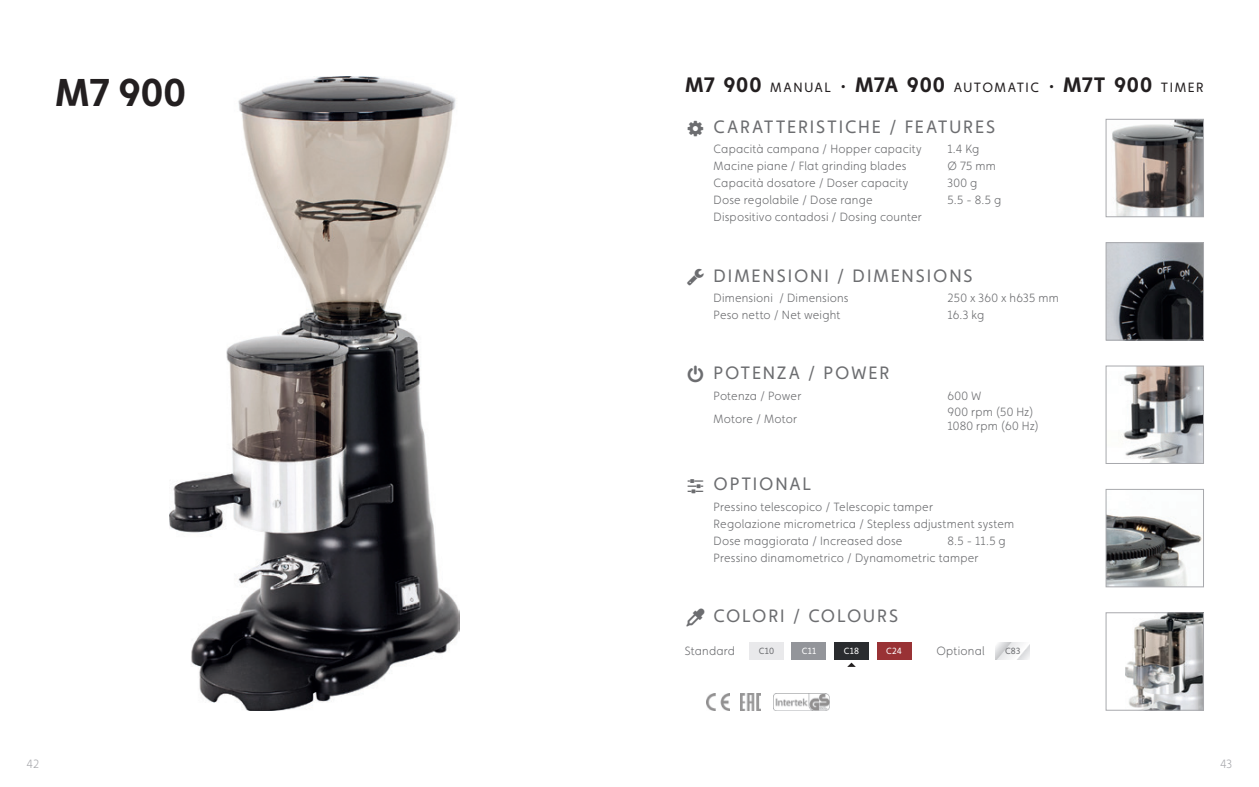
<style>
.page{position:relative;width:1259px;height:787px;background:#fff}
.page>*{position:absolute;margin:0;border:0;box-sizing:border-box;transform-origin:0 0}
.t1{font:700 39px "Faricy New";color:#231f20}
.t2{font:18px "Faricy New";letter-spacing:.105em;color:#6c6d70}
.t3{font:13.5px "Faricy New";letter-spacing:.11em;color:#231f20}
.t4{font:300 12px/17px "Faricy New";letter-spacing:.02em;color:#6c6d70}
.t5{font:300 12px "Faricy New";color:#a8a9ad}
.t6{font:9px "Faricy New";letter-spacing:.025em;color:#fff}
.t7{font:9px "Faricy New";letter-spacing:.02em;color:#6c6d70}
.s1{font-weight:700;font-size:21px}
</style>
<div class="page">
<img style="left:170px;top:77px;width:290px;height:633px">
<img style="left:1108px;top:515px;width:93px;height:70px">
<div style="left:1106px;top:489px;width:97px;height:98px;border:1px solid #a8a9ad"></div>
<img style="left:1121px;top:368px;width:80px;height:93px">
<div style="left:1106px;top:366px;width:97px;height:97px;border:1px solid #a8a9ad"></div>
<img style="left:1112px;top:121px;width:89px;height:94px">
<div style="left:1106px;top:119px;width:97px;height:98px;border:1px solid #a8a9ad"></div>
<img style="left:1108px;top:244px;width:93px;height:94px">
<div style="left:1106px;top:242px;width:97px;height:98px;border:1px solid #a8a9ad"></div>
<img style="left:1125px;top:614px;width:76px;height:94px">
<div style="left:1106px;top:612px;width:97px;height:98px;border:1px solid #a8a9ad"></div>
<div style="left:749px;top:642px;width:34px;height:17px;background:#e9e9eb"></div>
<div style="left:792px;top:642px;width:34px;height:17px;background:#93959a"></div>
<div style="left:834px;top:642px;width:34px;height:17px;background:#2a2c2f"></div>
<div style="left:877px;top:642px;width:34px;height:17px;background:#993235"></div>
<svg style="left:995px;top:642px;width:34px;height:17px"></svg>
<svg style="left:847px;top:662px;width:9px;height:5px"></svg>
<img style="left:706px;top:693px;width:24px;height:17px">
<img style="left:740px;top:693px;width:20px;height:17px">
<img style="left:773px;top:693px;width:56px;height:17px">
<h1 class="t1" style="left:55px;top:69px;width:132px">M7 900</h1>
<p class="t3" style="left:685px;top:80px;width:520px"><span class="s1">M7 900</span> MANUAL <span class="s1">· M7A 900</span> AUTOMATIC <span class="s1">· M7T 900</span> TIMER</p>
<h2 class="t2" style="left:713px;top:116px;width:283px">CARATTERISTICHE / FEATURES</h2>
<p class="t4" style="left:713px;top:141px;width:210px">Capacità campana / Hopper capacity</p>
<p class="t4" style="left:947px;top:141px;width:33px">1.4 Kg</p>
<p class="t4" style="left:713px;top:158px;width:194px">Macine piane / Flat grinding blades</p>
<p class="t4" style="left:947px;top:158px;width:50px">Ø 75 mm</p>
<p class="t4" style="left:713px;top:175px;width:196px">Capacità dosatore / Doser capacity</p>
<p class="t4" style="left:947px;top:175px;width:31px">300 g</p>
<p class="t4" style="left:713px;top:192px;width:161px">Dose regolabile / Dose range</p>
<p class="t4" style="left:947px;top:192px;width:55px">5.5 - 8.5 g</p>
<p class="t4" style="left:713px;top:209px;width:210px">Dispositivo contadosi / Dosing counter</p>
<h2 class="t2" style="left:713px;top:265px;width:261px">DIMENSIONI / DIMENSIONS</h2>
<p class="t4" style="left:713px;top:290px;width:136px">Dimensioni / Dimensions</p>
<p class="t4" style="left:947px;top:290px;width:113px">250 x 360 x h635 mm</p>
<p class="t4" style="left:713px;top:307px;width:128px">Peso netto / Net weight</p>
<p class="t4" style="left:947px;top:307px;width:38px">16.3 kg</p>
<h2 class="t2" style="left:713px;top:362px;width:177px">POTENZA / POWER</h2>
<p class="t4" style="left:713px;top:387px;width:89px">Potenza / Power</p>
<p class="t4" style="left:947px;top:387px;width:36px">600 W</p>
<p class="t4" style="left:713px;top:410px;width:85px">Motore / Motor</p>
<p class="t4" style="left:947px;top:404px;width:93px;line-height:14.4px">900 rpm (50 Hz)<br>1080 rpm (60 Hz)</p>
<h2 class="t2" style="left:713px;top:473px;width:99px">OPTIONAL</h2>
<p class="t4" style="left:713px;top:498px;width:302px">Pressino telescopico / Telescopic tamper<br>Regolazione micrometrica / Stepless adjustment system<br>Dose maggiorata / Increased dose</p>
<p class="t4" style="left:713px;top:532px;width:294px;text-indent:234px">8.5 - 11.5 g<br>Pressino dinamometrico / Dynamometric tamper</p>
<h2 class="t2" style="left:713px;top:605px;width:186px">COLORI / COLOURS</h2>
<p class="t4" style="left:685px;top:642px;width:52px">Standard</p>
<p class="t7" style="left:759px;top:646px;width:17px">C10</p>
<p class="t6" style="left:802px;top:646px;width:16px">C11</p>
<p class="t6" style="left:844px;top:646px;width:17px">C18</p>
<p class="t6" style="left:886px;top:646px;width:17px">C24</p>
<p class="t4" style="left:936px;top:642px;width:50px">Optional</p>
<p class="t7" style="left:1005px;top:646px;width:17px">C83</p>
<p class="t5" style="left:26px;top:757px;width:14px">42</p>
<p class="t5" style="left:1220px;top:757px;width:14px">43</p>
</div>
